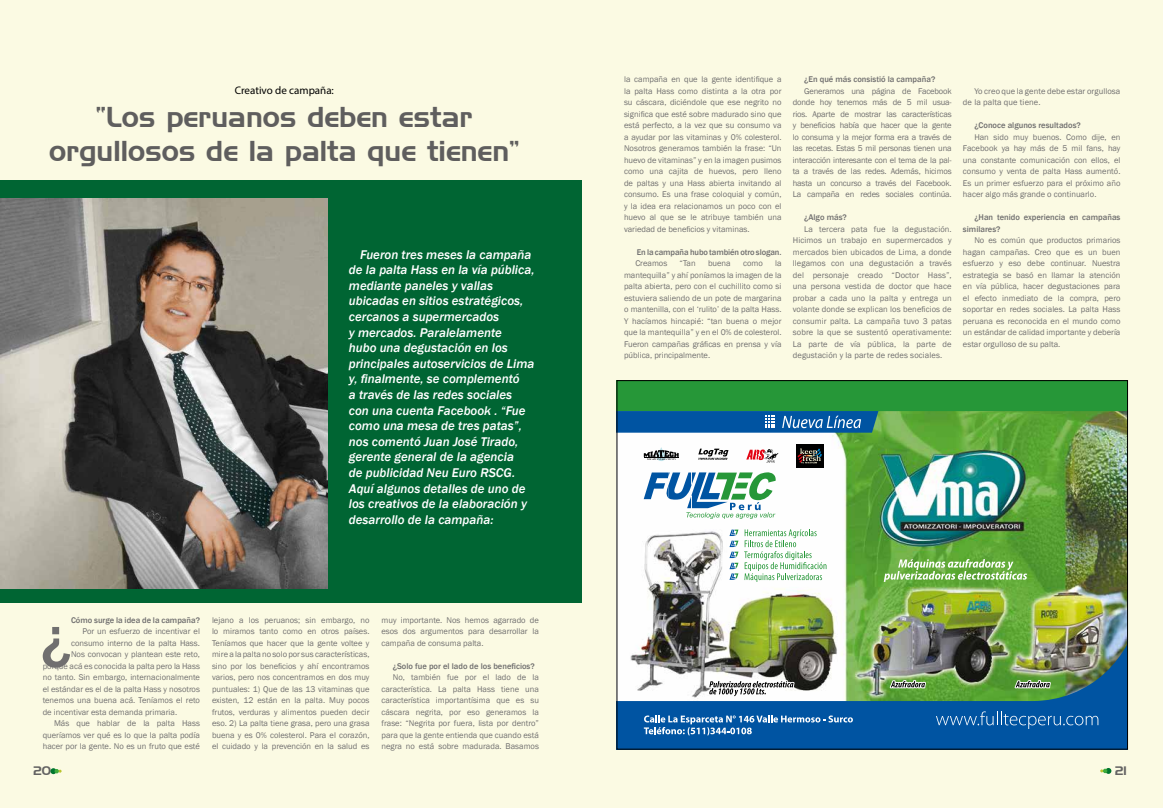
<style>
.page{position:relative;width:1163px;height:808px;background:#fff}
.page>*{position:absolute;margin:0;border:0;box-sizing:border-box;transform-origin:0 0}
.t1{font:500 60.3px "Franklin Gothic";color:#706f6f}
.t2{font:28px/33.6px "Handel Gothic BT";color:#5f5e5e;text-align:center}
.t3{font:italic 500 13px/15.6px "Franklin Gothic";color:#fff}
.t4{font:12px "Handel Gothic BT";color:#646363}
.t5{font:11px "Myriad Pro";color:#000}
.t6{font:8.5px/11.5px "Franklin Gothic";color:#706f6f;text-align:justify}
.t7{font:500 8.5px/11.5px "Franklin Gothic";color:#706f6f}
</style>
<div class="page">
<div style="left:0;top:0;width:1162px;height:808px;background:#fbfae3"></div>
<div style="left:0;top:180px;width:581px;height:422px;background:#006533"></div>
<img style="left:0;top:198px;width:327px;height:390px">
<img style="left:618px;top:433px;width:507px;height:171px">
<svg style="left:643px;top:472px;width:133px;height:47px;background:#a1c6c8"></svg>
<img style="left:618px;top:604px;width:507px;height:144px">
<svg style="left:935px;top:711px;width:163px;height:18px;background:#1f68ad"></svg>
<svg style="left:643px;top:715px;width:209px;height:20px;background:#3879b6"></svg>
<svg style="left:883px;top:559px;width:143px;height:23px;background:#8cc06f"></svg>
<svg style="left:618px;top:382px;width:507px;height:51px;background:#2f8e52"></svg>
<svg style="left:643px;top:447px;width:35px;height:14px"></svg>
<hr style="left:643px;top:458px;width:35px;height:1px;background:#000">
<svg style="left:698px;top:449px;width:30px;height:11px"></svg>
<div style="left:795px;top:444px;width:28px;height:24px;background:#000"></div>
<svg style="left:797px;top:448px;width:24px;height:15px"></svg>
<svg style="left:746px;top:449px;width:32px;height:14px"></svg>
<svg style="left:744px;top:529px;width:82px;height:53px;background:#d8ecdb"></svg>
<svg style="left:729px;top:529px;width:9px;height:51px"></svg>
<svg style="left:708px;top:680px;width:86px;height:17px"></svg>
<svg style="left:889px;top:680px;width:36px;height:8px"></svg>
<svg style="left:1014px;top:680px;width:36px;height:8px"></svg>
<svg style="left:1100px;top:768px;width:11px;height:6px"></svg>
<svg style="left:50px;top:768px;width:12px;height:6px"></svg>
<p class="t5" style="left:235px;top:83px;width:101px">Creativo de campaña:</p>
<h2 class="t2" style="left:49px;top:100px;width:472px">“Los peruanos deben estar orgullosos de la palta que tienen”</h2>
<p class="t3" style="left:349px;top:247px;width:187px;text-indent:11px">Fueron tres meses la campaña de la palta Hass en la vía pública, mediante paneles y vallas ubicadas en sitios estratégicos, cercanos a supermercados<br>y mercados. Paralelamente<br>hubo una degustación en los principales autoservicios de Lima y, finalmente, se complementó<br>a través de las redes sociales con una cuenta Facebook . “Fue como una mesa de tres patas”, nos comentó Juan José Tirado, gerente general de la agencia<br>de publicidad Neu Euro RSCG.<br>Aquí algunos detalles de uno de los creativos de la elaboración y desarrollo de la campaña:</p>
<p class="t7" style="left:71px;top:614px;width:130px">Cómo surge la idea de la campaña?</p>
<p class="t6" style="left:82px;top:626px;width:119px">Por un esfuerzo de incentivar el</p>
<p class="t6" style="left:71px;top:637px;width:130px">consumo interno de la palta Hass.</p>
<p class="t6" style="left:71px;top:649px;width:130px">Nos convocan y plantean este reto,</p>
<p class="t6" style="left:43px;top:660px;width:159px">porque acá es conocida la palta pero la Hass</p>
<p class="t6" style="left:43px;top:672px;width:159px">no tanto. Sin embargo, internacionalmente</p>
<p class="t6" style="left:43px;top:683px;width:159px">el estándar es el de la palta Hass y nosotros</p>
<p class="t6" style="left:43px;top:695px;width:159px">tenemos una buena acá. Teníamos el reto</p>
<p class="t6" style="left:43px;top:706px;width:136px">de incentivar esta demanda primaria.</p>
<p class="t6" style="left:54px;top:718px;width:147px">Más que hablar de la palta Hass</p>
<p class="t6" style="left:43px;top:729px;width:159px">queríamos ver qué es lo que la palta podía</p>
<p class="t6" style="left:43px;top:741px;width:159px">hacer por la gente. No es un fruto que esté</p>
<h1 class="t1" style="left:41px;top:600px;width:32px">¿</h1>
<p class="t6" style="left:212px;top:614px;width:159px">lejano a los peruanos; sin embargo, no lo miramos tanto como en otros países.<br>Teníamos que hacer que la gente voltee y mire a la palta no solo por sus características, sino por los beneficios y ahí encontramos varios, pero nos concentramos en dos muy puntuales: 1) Que de las 13 vitaminas que existen, 12 están en la palta. Muy pocos frutos, verduras y alimentos pueden decir eso. 2) La palta tiene grasa, pero una grasa buena y es 0% colesterol. Para el corazón, el cuidado y la prevención en la salud es</p>
<p class="t6" style="left:381px;top:614px;width:159px">muy importante. Nos hemos agarrado de esos dos argumentos para desarrollar la campaña de consuma palta.</p>
<p class="t7" style="left:393px;top:660px;width:143px">¿Solo fue por el lado de los beneficios?</p>
<p class="t6" style="left:381px;top:672px;width:159px;text-indent:11px">No, también fue por el lado de la característica. La palta Hass tiene una característica importantísima que es su cáscara negrita, por eso generamos la frase: “Negrita por fuera, lista por dentro” para que la gente entienda que cuando está negra no está sobre madurada. Basamos</p>
<p class="t6" style="left:624px;top:74px;width:159px">la campaña en que la gente identifique a la palta Hass como distinta a la otra por su cáscara, diciéndole que ese negrito no significa que esté sobre madurado sino que está perfecto, a la vez que su consumo va a ayudar por las vitaminas y 0% colesterol.<br>Nosotros generamos también la frase: “Un huevo de vitaminas” y en la imagen pusimos como una cajita de huevos, pero lleno de paltas y una Hass abierta invitando al consumo. Es una frase coloquial y común, y la idea era relacionamos un poco con el huevo al que se le atribuye también una variedad de beneficios y vitaminas.</p>
<p class="t7" style="left:636px;top:246px;width:146px">En la campaña hubo también otro slogan.</p>
<p class="t6" style="left:635px;top:258px;width:33px">Creamos</p>
<p class="t6" style="left:679px;top:258px;width:18px">“Tan</p>
<p class="t6" style="left:708px;top:258px;width:24px">buena</p>
<p class="t6" style="left:743px;top:258px;width:21px">como</p>
<p class="t6" style="left:624px;top:258px;width:159px;text-indent:151px">la mantequilla” y ahí poníamos la imagen de la palta abierta, pero con el cuchillito como si estuviera saliendo de un pote de margarina o mantenilla, con el ‘rulito’ de la palta Hass.<br>Y hacíamos hincapié: “tan buena o mejor que la mantequilla” y en el 0% de colesterol.<br>Fueron campañas gráficas en prensa y vía pública, principalmente.</p>
<p class="t7" style="left:804px;top:74px;width:133px">¿En qué más consistió la campaña?</p>
<p class="t6" style="left:792px;top:85px;width:160px;text-indent:11px">Generamos una página de Facebook donde hoy tenemos más de 5 mil usua&shy;rios. Aparte de mostrar las características y beneficios había que hacer que la gente lo consuma y la mejor forma era a través de las recetas. Estas 5 mil personas tienen una interacción interesante con el tema de la pal&shy;ta a través de las redes. Además, hicimos hasta un concurso a través del Facebook.<br>La campaña en redes sociales continúa.</p>
<p class="t7" style="left:804px;top:212px;width:44px">¿Algo más?</p>
<p class="t6" style="left:792px;top:223px;width:160px;text-indent:11px">La tercera pata fue la degustación.<br>Hicimos un trabajo en supermercados y mercados bien ubicados de Lima, a donde llegamos con una degustación a través del personaje creado “Doctor Hass”, una persona vestida de doctor que hace probar a cada uno la palta y entrega un volante donde se explican los beneficios de consumir palta. La campaña tuvo 3 patas sobre la que se sustentó operativamente:<br>La parte de vía pública, la parte de degustación y la parte de redes sociales.</p>
<p class="t6" style="left:962px;top:85px;width:159px;text-indent:11px">Yo creo que la gente debe estar orgullosa de la palta que tiene.</p>
<p class="t7" style="left:974px;top:120px;width:108px">¿Conoce algunos resultados?</p>
<p class="t6" style="left:962px;top:131px;width:159px;text-indent:11px">Han sido muy buenos. Como dije, en Facebook ya hay más de 5 mil fans, hay una constante comunicación con ellos, el consumo y venta de palta Hass aumentó.<br>Es un primer esfuerzo para el próximo año hacer algo más grande o continuarlo.</p>
<p class="t7" style="left:962px;top:212px;width:159px;text-indent:11px">¿Han tenido experiencia en campañas similares?</p>
<p class="t6" style="left:962px;top:235px;width:159px;text-indent:11px">No es común que productos primarios hagan campañas. Creo que es un buen esfuerzo y eso debe continuar. Nuestra estrategia se basó en llamar la atención en vía pública, hacer degustaciones para el efecto inmediato de la compra, pero soportar en redes sociales. La palta Hass peruana es reconocida en el mundo como un estándar de calidad importante y debería estar orgulloso de su palta.</p>
<h3 class="t4" style="left:34px;top:763px;width:19px">20</h3>
<h3 class="t4" style="left:1114px;top:763px;width:13px">21</h3>
</div>
